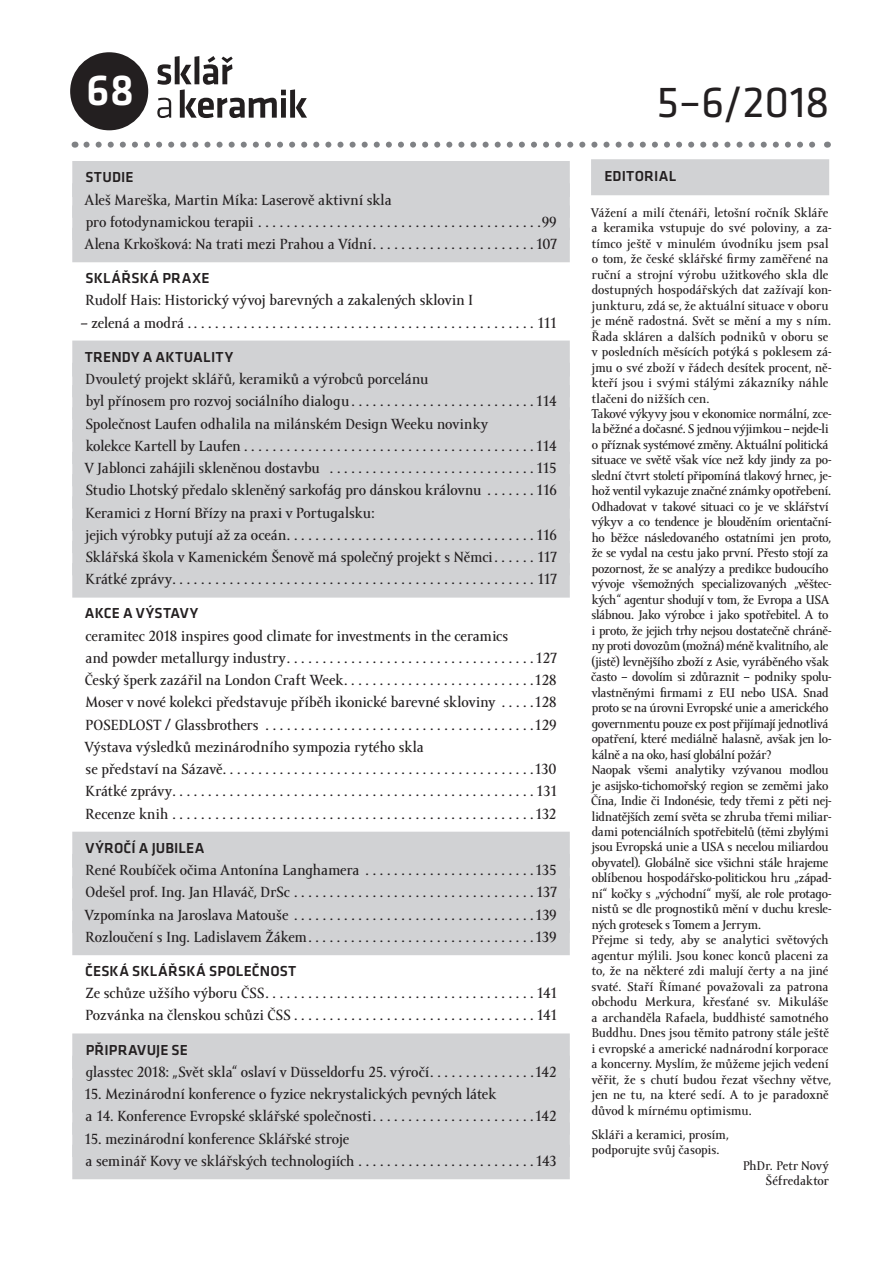
<style>
.page{position:relative;width:893px;height:1263px;background:#fff}
.page>*{position:absolute;margin:0;border:0;box-sizing:border-box;transform-origin:0 0}
.t1{font:45px "Klavika Basic";color:#231f20}
.t2{font:500 45px "Klavika Basic";color:#fff}
.t3{font:15px/22.2px "Amor Serif Text Pro";color:#231f20}
.t4{font:500 15px "Klavika Basic";letter-spacing:.015em;color:#231f20}
.t5{font:12.9px/15.5px "Amor Serif Text Pro";color:#231f20}
</style>
<div class="page">
<div style="left:72px;top:161px;width:498px;height:36px;background:#d1d2d4"></div>
<div style="left:72px;top:183px;width:498px;height:35px;background:#d1d2d4"></div>
<div style="left:72px;top:205px;width:498px;height:35px;background:#d1d2d4"></div>
<div style="left:72px;top:228px;width:498px;height:34px;background:#d1d2d4"></div>
<div style="left:72px;top:341px;width:498px;height:36px;background:#d1d2d4"></div>
<div style="left:72px;top:363px;width:498px;height:34px;background:#d1d2d4"></div>
<div style="left:72px;top:385px;width:498px;height:35px;background:#d1d2d4"></div>
<div style="left:72px;top:407px;width:498px;height:35px;background:#d1d2d4"></div>
<div style="left:72px;top:430px;width:498px;height:34px;background:#d1d2d4"></div>
<div style="left:72px;top:452px;width:498px;height:34px;background:#d1d2d4"></div>
<div style="left:72px;top:474px;width:498px;height:35px;background:#d1d2d4"></div>
<div style="left:72px;top:496px;width:498px;height:35px;background:#d1d2d4"></div>
<div style="left:72px;top:519px;width:498px;height:34px;background:#d1d2d4"></div>
<div style="left:72px;top:541px;width:498px;height:34px;background:#d1d2d4"></div>
<div style="left:72px;top:563px;width:498px;height:35px;background:#d1d2d4"></div>
<div style="left:72px;top:832px;width:498px;height:36px;background:#d1d2d4"></div>
<div style="left:72px;top:854px;width:498px;height:34px;background:#d1d2d4"></div>
<div style="left:72px;top:876px;width:498px;height:35px;background:#d1d2d4"></div>
<div style="left:72px;top:898px;width:498px;height:35px;background:#d1d2d4"></div>
<div style="left:72px;top:921px;width:498px;height:34px;background:#d1d2d4"></div>
<div style="left:72px;top:1033px;width:498px;height:36px;background:#d1d2d4"></div>
<div style="left:72px;top:1056px;width:498px;height:34px;background:#d1d2d4"></div>
<div style="left:72px;top:1078px;width:498px;height:34px;background:#d1d2d4"></div>
<div style="left:72px;top:1100px;width:498px;height:35px;background:#d1d2d4"></div>
<div style="left:72px;top:1122px;width:498px;height:35px;background:#d1d2d4"></div>
<div style="left:72px;top:1145px;width:498px;height:34px;background:#d1d2d4"></div>
<div style="left:591px;top:159px;width:238px;height:36px;background:#d1d2d4"></div>
<svg style="left:86px;top:142px;width:730px;height:6px"></svg>
<svg style="left:157px;top:56px;width:150px;height:62px"></svg>
<div style="left:70px;top:52px;width:78px;height:78px;background:#231f20;border-radius:50%"></div>
<h1 class="t2" style="left:86px;top:73px;width:50px">68</h1>
<h1 class="t1" style="left:657px;top:85px;width:174px">5–6/2018</h1>
<p class="t4" style="left:86px;top:171px;width:50px">STUDIE</p>
<p class="t3" style="left:85px;top:190px;width:474px">Aleš Mareška, Martin Míka: Laserově aktivní skla<br>pro fotodynamickou terapii . . . . . . . . . . . . . . . . . . . . . . . . . . . . . . . . . . . . . . . .99<br>Alena Krkošková: Na trati mezi Prahou a Vídní . . . . . . . . . . . . . . . . . . . . . . . 107</p>
<p class="t4" style="left:86px;top:272px;width:126px">SKLÁŘSKÁ PRAXE</p>
<p class="t3" style="left:86px;top:291px;width:389px">Rudolf Hais: Historický vývoj barevných a zakalených sklovin I</p>
<p class="t3" style="left:81px;top:313px;width:478px">– zelená a modrá . . . . . . . . . . . . . . . . . . . . . . . . . . . . . . . . . . . . . . . . . . . . . . . . . 111</p>
<p class="t4" style="left:85px;top:351px;width:150px">TRENDY A AKTUALITY</p>
<p class="t3" style="left:85px;top:369px;width:474px">Dvouletý projekt sklářů, keramiků a výrobců porcelánu<br>byl přínosem pro rozvoj sociálního dialogu . . . . . . . . . . . . . . . . . . . . . . . . . . 114<br>Společnost Laufen odhalila na milánském Design Weeku novinky<br>kolekce Kartell by Laufen . . . . . . . . . . . . . . . . . . . . . . . . . . . . . . . . . . . . . . . . . 114<br>V Jablonci zahájili skleněnou dostavbu . . . . . . . . . . . . . . . . . . . . . . . . . . . . . 115<br>Studio Lhotský předalo skleněný sarkofág pro dánskou královnu . . . . . . . 116<br>Keramici z Horní Břízy na praxi v Portugalsku:<br>jejich výrobky putují až za oceán . . . . . . . . . . . . . . . . . . . . . . . . . . . . . . . . . . . 116<br>Sklářská škola v Kamenickém Šenově má společný projekt s Němci . . . . . . 117<br>Krátké zprávy . . . . . . . . . . . . . . . . . . . . . . . . . . . . . . . . . . . . . . . . . . . . . . . . . . . 117</p>
<p class="t4" style="left:85px;top:608px;width:115px">AKCE A VÝSTAVY</p>
<p class="t3" style="left:85px;top:626px;width:474px">ceramitec 2018 inspires good climate for investments in the ceramics<br>and powder metallurgy industry . . . . . . . . . . . . . . . . . . . . . . . . . . . . . . . . . . .127<br>Český šperk zazářil na London Craft Week . . . . . . . . . . . . . . . . . . . . . . . . . . .128<br>Moser v nové kolekci představuje příběh ikonické barevné skloviny . . . . .128<br>POSEDLOST / Glassbrothers . . . . . . . . . . . . . . . . . . . . . . . . . . . . . . . . . . . . . .129<br>Výstava výsledků mezinárodního sympozia rytého skla<br>se představí na Sázavě . . . . . . . . . . . . . . . . . . . . . . . . . . . . . . . . . . . . . . . . . . . .130<br>Krátké zprávy . . . . . . . . . . . . . . . . . . . . . . . . . . . . . . . . . . . . . . . . . . . . . . . . . . . 131<br>Recenze knih . . . . . . . . . . . . . . . . . . . . . . . . . . . . . . . . . . . . . . . . . . . . . . . . . . .132</p>
<p class="t4" style="left:85px;top:842px;width:120px">VÝROČÍ A JUBILEA</p>
<p class="t3" style="left:85px;top:860px;width:474px;text-align:justify">René Roubíček očima Antonína Langhamera . . . . . . . . . . . . . . . . . . . . . . . .135<br>Odešel prof. Ing. Jan Hlaváč, DrSc . . . . . . . . . . . . . . . . . . . . . . . . . . . . . . . . . . 137<br>Vzpomínka na Jaroslava Matouše . . . . . . . . . . . . . . . . . . . . . . . . . . . . . . . . . .139<br>Rozloučení s Ing. Ladislavem Žákem . . . . . . . . . . . . . . . . . . . . . . . . . . . . . . . .139</p>
<p class="t4" style="left:85px;top:965px;width:213px">ČESKÁ SKLÁŘSKÁ SPOLEČNOST</p>
<p class="t3" style="left:86px;top:983px;width:473px">Ze schůze užšího výboru ČSS . . . . . . . . . . . . . . . . . . . . . . . . . . . . . . . . . . . . . . 141<br>Pozvánka na členskou schůzi ČSS . . . . . . . . . . . . . . . . . . . . . . . . . . . . . . . . . . 141</p>
<p class="t4" style="left:86px;top:1044px;width:104px">PŘIPRAVUJE SE</p>
<p class="t3" style="left:86px;top:1062px;width:472px">glasstec 2018: „Svět skla“ oslaví v Düsseldorfu 25. výročí . . . . . . . . . . . . . . .142</p>
<p class="t3" style="left:84px;top:1084px;width:474px">15. Mezinárodní konference o fyzice nekrystalických pevných látek<br>a 14. Konference Evropské sklářské společnosti . . . . . . . . . . . . . . . . . . . . . . .142</p>
<p class="t3" style="left:84px;top:1129px;width:474px">15. mezinárodní konference Sklářské stroje<br>a seminář Kovy ve sklářských technologiích . . . . . . . . . . . . . . . . . . . . . . . . .143</p>
<p class="t4" style="left:604px;top:170px;width:73px">EDITORIAL</p>
<p class="t5" style="left:591px;top:206px;width:242px">Vážení a milí čtenáři, letošní ročník Skláře a keramika vstupuje do své poloviny, a za&shy;tímco ještě v minulém úvodníku jsem psal o tom, že české sklářské firmy zaměřené na ruční a strojní výrobu užitkového skla dle dostupných hospodářských dat zažívají kon&shy;junkturu, zdá se, že aktuální situace v oboru je méně radostná. Svět se mění a my s ním.<br>Řada skláren a dalších podniků v oboru se v posledních měsících potýká s poklesem zá&shy;jmu o své zboží v řádech desítek procent, ně&shy;kteří jsou i svými stálými zákazníky náhle tlačeni do nižších cen.<br>Takové výkyvy jsou v ekonomice normální, zce&shy;la běžné a dočasné. S jednou výjimkou – nejde-li o příznak systémové změny. Aktuální politická situace ve světě však více než kdy jindy za po&shy;slední čtvrt století připomíná tlakový hrnec, je&shy;hož ventil vykazuje značné známky opotřebení.<br>Odhadovat v takové situaci co je ve sklářství výkyv a co tendence je blouděním orientační&shy;ho běžce následovaného ostatními jen proto, že se vydal na cestu jako první. Přesto stojí za pozornost, že se analýzy a predikce budoucího vývoje všemožných specializovaných „věštec&shy;kých“ agentur shodují v tom, že Evropa a USA slábnou. Jako výrobce i jako spotřebitel. A to i proto, že jejich trhy nejsou dostatečně chráně&shy;ny proti dovozům (možná) méně kvalitního, ale (jistě) levnějšího zboží z Asie, vyráběného však často – dovolím si zdůraznit – podniky spolu&shy;vlastněnými firmami z EU nebo USA. Snad proto se na úrovni Evropské unie a amerického governmentu pouze ex post přijímají jednotlivá opatření, které mediálně halasně, avšak jen lo&shy;kálně a na oko, hasí globální požár?<br>Naopak všemi analytiky vzývanou modlou je asijsko-tichomořský region se zeměmi jako Čína, Indie či Indonésie, tedy třemi z pěti nej&shy;lidnatějších zemí světa se zhruba třemi miliar&shy;dami potenciálních spotřebitelů (těmi zbylými jsou Evropská unie a USA s necelou miliardou obyvatel). Globálně sice všichni stále hrajeme oblíbenou hospodářsko-politickou hru „západ&shy;ní“ kočky s „východní“ myší, ale role protago&shy;nistů se dle prognostiků mění v duchu kresle&shy;ných grotesek s Tomem a Jerrym.<br>Přejme si tedy, aby se analytici světových agentur mýlili. Jsou konec konců placeni za to, že na některé zdi malují čerty a na jiné svaté. Staří Římané považovali za patrona obchodu Merkura, křesťané sv. Mikuláše a archanděla Rafaela, buddhisté samotného Buddhu. Dnes jsou těmito patrony stále ještě i evropské a americké nadnárodní korporace a koncerny. Myslím, že můžeme jejich vedení věřit, že s chutí budou řezat všechny větve, jen ne tu, na které sedí. A to je paradoxně důvod k mírnému optimismu.</p>
<p class="t5" style="left:591px;top:1128px;width:139px">Skláři a keramici, prosím, podporujte svůj časopis.</p>
<p class="t5" style="left:743px;top:1159px;width:87px;text-align:right">PhDr. Petr Nový<br>Šéfredaktor</p>
</div>
